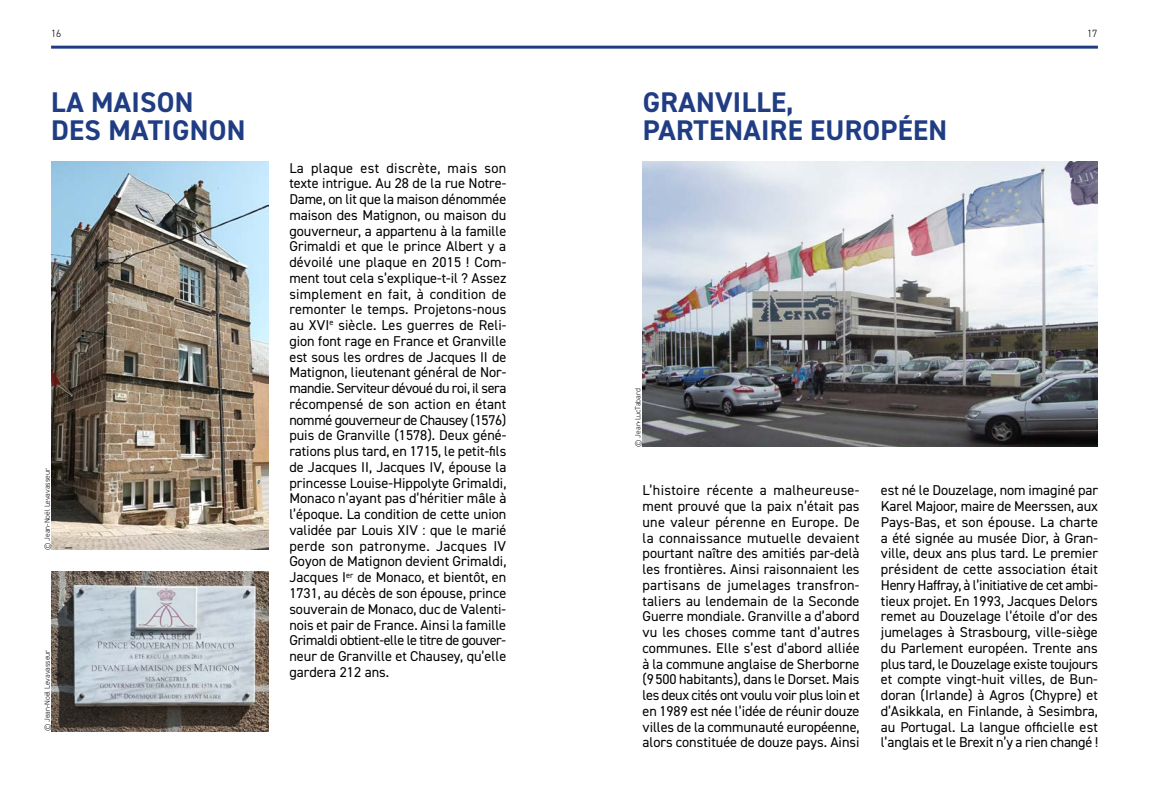
<style>
.page{position:relative;width:1149px;height:808px;background:#fff}
.page>*{position:absolute;margin:0;border:0;box-sizing:border-box;transform-origin:0 0}
.t1{font:700 28.5px/28.5px "DIN2014";letter-spacing:.01em;color:#203d84}
.t2{font:14.25px/15.8px "DIN2014";color:#000;text-align:justify}
.t3{font:300 10.5px "DIN2014";color:#000}
.t4{font:300 7.5px "DIN2014";color:#000}
</style>
<div class="page">
<img style="left:51px;top:162px;width:217px;height:388px">
<img style="left:642px;top:162px;width:455px;height:285px">
<img style="left:51px;top:572px;width:217px;height:159px">
<hr style="left:51px;top:46px;width:1046px;height:3px;background:#203d84">
<p class="t3" style="left:51px;top:27px;width:12px">16</p>
<p class="t3" style="left:1086px;top:27px;width:12px">17</p>
<h1 class="t1" style="left:51px;top:87px;width:196px">LA MAISON<br>DES MATIGNON</h1>
<p class="t4" style="left:43px;top:550px;width:83px;rotate:-90deg">© Jean-Noël Levavasseur</p>
<p class="t4" style="left:43px;top:731px;width:83px;rotate:-90deg">© Jean-Noël Levavasseur</p>
<p class="t2" style="left:289px;top:160px;width:218px">La plaque est discrète, mais son texte intrigue. Au 28 de la rue Notre-Dame, on lit que la maison dénommée maison des Matignon, ou maison du gouverneur, a appartenu à la famille Grimaldi et que le prince Albert y a dévoilé une plaque en 2015 ! Com&shy;ment tout cela s’explique-t-il ? Assez simplement en fait, à condition de remonter le temps. Projetons-nous au XVI<sup>e</sup> siècle. Les guerres de Reli&shy;gion font rage en France et Granville est sous les ordres de Jacques II de Matignon, lieutenant général de Nor&shy;mandie. Serviteur dévoué du roi, il sera récompensé de son action en étant nommé gouverneur de Chausey (1576) puis de Granville (1578). Deux géné&shy;rations plus tard, en 1715, le petit-fils de Jacques II, Jacques IV, épouse la princesse Louise-Hippolyte Grimaldi, Monaco n’ayant pas d’héritier mâle à l’époque. La condition de cette union validée par Louis XIV : que le marié perde son patronyme. Jacques IV Goyon de Matignon devient Grimaldi, Jacques I<sup>er</sup> de Monaco, et bientôt, en 1731, au décès de son épouse, prince souverain de Monaco, duc de Valenti&shy;nois et pair de France. Ainsi la famille Grimaldi obtient-elle le titre de gouver&shy;neur de Granville et Chausey, qu’elle gardera 212 ans.</p>
<h1 class="t1" style="left:642px;top:87px;width:306px">GRANVILLE,<br>PARTENAIRE EUROPÉEN</h1>
<p class="t4" style="left:633px;top:447px;width:60px;rotate:-90deg">© Jean-LucTabard</p>
<p class="t2" style="left:642px;top:482px;width:219px">L’histoire récente a malheureuse&shy;ment prouvé que la paix n’était pas une valeur pérenne en Europe. De la connaissance mutuelle devaient pourtant naître des amitiés par-delà les frontières. Ainsi raisonnaient les partisans de jumelages transfron&shy;taliers au lendemain de la Seconde Guerre mondiale. Granville a d’abord vu les choses comme tant d’autres communes. Elle s’est d’abord alliée à la commune anglaise de Sherborne (9500 habitants), dans le Dorset. Mais les deux cités ont voulu voir plus loin et en 1989 est née l’idée de réunir douze villes de la communauté européenne, alors constituée de douze pays. Ainsi</p>
<p class="t2" style="left:880px;top:482px;width:219px">est né le Douzelage, nom imaginé par Karel Majoor, maire de Meerssen, aux Pays-Bas, et son épouse. La charte a été signée au musée Dior, à Gran&shy;ville, deux ans plus tard. Le premier président de cette association était Henry Haffray, à l’initiative de cet ambi&shy;tieux projet. En 1993, Jacques Delors remet au Douzelage l’étoile d’or des jumelages à Strasbourg, ville-siège du Parlement européen. Trente ans plus tard, le Douzelage existe toujours et compte vingt-huit villes, de Bun&shy;doran (Irlande) à Agros (Chypre) et d’Asikkala, en Finlande, à Sesimbra, au Portugal. La langue officielle est l’anglais et le Brexit n’y a rien changé !</p>
</div>
